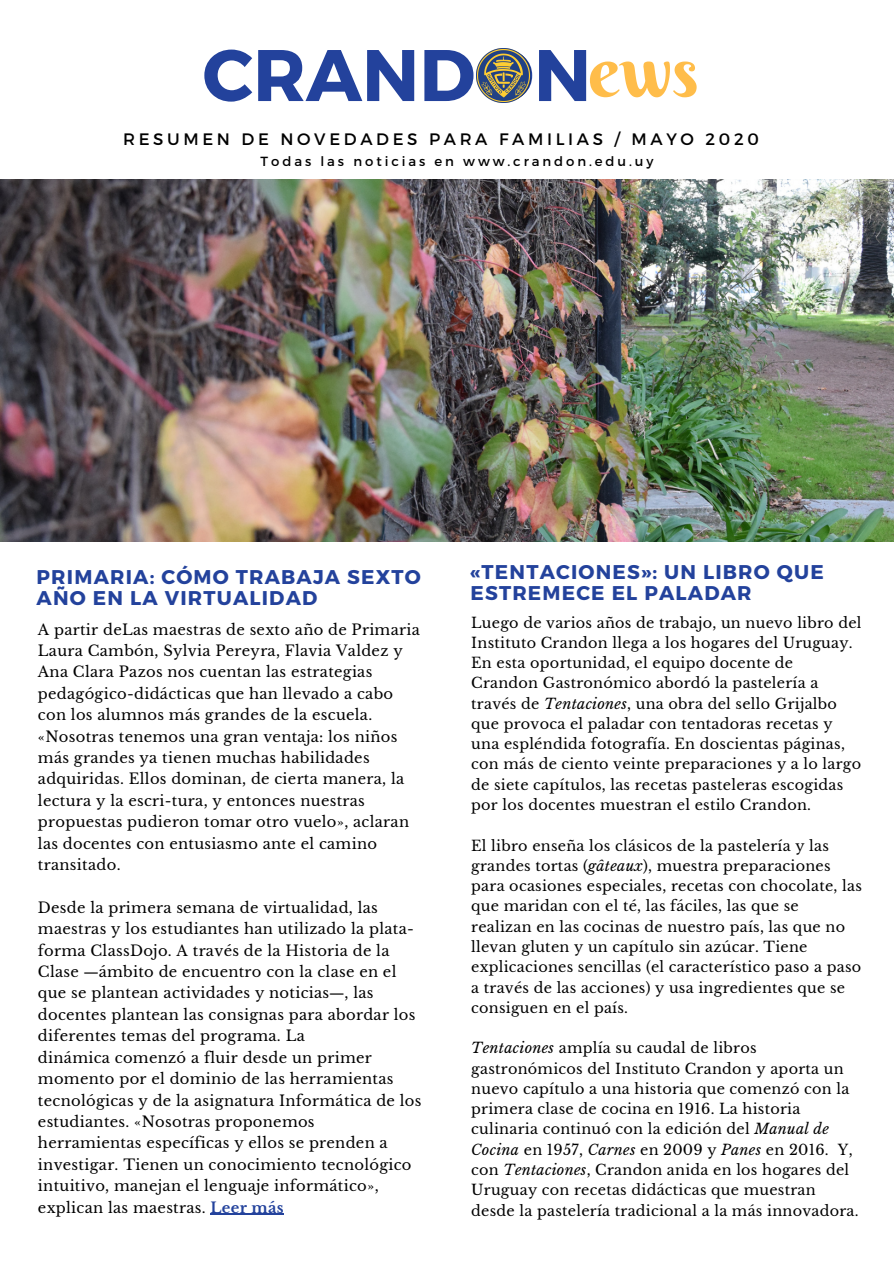
<style>
.page{position:relative;width:894px;height:1264px;background:#fff}
.page>*{position:absolute;margin:0;border:0;box-sizing:border-box;transform-origin:0 0}
.t1{font:700 72.9px "Montserrat";color:#23429c}
.t2{font:69.6px "Berkshire Swash";color:#ffbd4a}
.t3{font:700 19.8px/21.5px "Montserrat";letter-spacing:.06em;color:#23429c}
.t4{font:16.5px "Montserrat";letter-spacing:.22em;color:#000}
.t5{font:14.7px/21.5px "Libre Baskerville";letter-spacing:.02em;color:#000}
.t6{font:14.4px/20.2px "Libre Baskerville";letter-spacing:.02em;color:#000}
.t7{font:13.2px "Montserrat";letter-spacing:.22em;color:#000}
.s1{font-family:"Noto Sans"}
.s2{font-weight:700;color:#23429c}
.s3{font-style:italic}
</style>
<div class="page">
<img style="left:0;top:180px;width:893px;height:361px">
<img style="left:476px;top:48px;width:54px;height:54px">
<hr style="left:210px;top:1213px;width:74px;height:1px;background:#23429c">
<p class="t1" style="left:202px;top:28px;width:390px">CRANDON</p>
<p class="t2" style="left:587px;top:29px;width:112px">ews</p>
<p class="t4" style="left:123px;top:128px;width:637px">RESUMEN DE NOVEDADES PARA FAMILIAS / MAYO 2020</p>
<p class="t7" style="left:260px;top:152px;width:394px">Todas las noticias en www.crandon.edu.uy</p>
<p class="t3" style="left:37px;top:564px;width:385px">PRIMARIA: CÓMO TRABAJA SEXTO<br>AÑO EN LA VIRTUALIDAD</p>
<p class="t5" style="left:38px;top:618px;width:383px">A partir deLas maestras de sexto año de Primaria Laura Cambón, Sylvia Pereyra, Flavia Valdez y Ana Clara Pazos nos cuentan las estrategias pedagógico-didácticas que han llevado a cabo con los alumnos más grandes de la escuela. «Nosotras tenemos una gran ventaja: los niños más grandes ya tienen muchas habilidades adquiridas. Ellos dominan, de cierta manera, la lectura y la escri-tura, y entonces nuestras propuestas pudieron tomar otro vuelo», aclaran las docentes con entusiasmo ante el camino transitado.</p>
<p class="t5" style="left:38px;top:897px;width:385px">Desde la primera semana de virtualidad, las maestras y los estudiantes han utilizado la plata&shy;forma ClassDojo. A través de la Historia de la Clase <span class="s1">―</span>ámbito de encuentro con la clase en el que se plantean actividades y noticias<span class="s1">―</span>, las docentes plantean las consignas para abordar los diferentes temas del programa. La<br>dinámica comenzó a fluir desde un primer momento por el dominio de las herramientas tecnológicas y de la asignatura Informática de los estudiantes. «Nosotras proponemos herramientas específicas y ellos se prenden a investigar. Tienen un conocimiento tecnológico intuitivo, manejan el lenguaje informático», explican las maestras. <span class="s2">Leer más</span></p>
<p class="t3" style="left:470px;top:560px;width:354px">«TENTACIONES»: UN LIBRO QUE<br>ESTREMECE EL PALADAR</p>
<p class="t6" style="left:471px;top:612px;width:392px">Luego de varios años de trabajo, un nuevo libro del Instituto Crandon llega a los hogares del Uruguay.<br>En esta oportunidad, el equipo docente de Crandon Gastronómico abordó la pastelería a través de <span class="s3">Tentaciones</span>, una obra del sello Grijalbo que provoca el paladar con tentadoras recetas y una espléndida fotografía. En doscientas páginas, con más de ciento veinte preparaciones y a lo largo de siete capítulos, las recetas pasteleras escogidas por los docentes muestran el estilo Crandon.</p>
<p class="t6" style="left:471px;top:835px;width:392px">El libro enseña los clásicos de la pastelería y las grandes tortas (<span class="s3">gâteaux</span>), muestra preparaciones para ocasiones especiales, recetas con chocolate, las que maridan con el té, las fáciles, las que se realizan en las cocinas de nuestro país, las que no llevan gluten y un capítulo sin azúcar. Tiene explicaciones sencillas (el característico paso a paso a través de las acciones) y usa ingredientes que se consiguen en el país.</p>
<p class="t6" style="left:471px;top:1038px;width:389px"><span class="s3">Tentaciones</span> amplía su caudal de libros gastronómicos del Instituto Crandon y aporta un nuevo capítulo a una historia que comenzó con la primera clase de cocina en 1916. La historia culinaria continuó con la edición del <span class="s3">Manual de Cocina</span> en 1957, <span class="s3">Carnes</span> en 2009 y <span class="s3">Panes</span> en 2016. Y, con <span class="s3">Tentaciones</span>, Crandon anida en los hogares del Uruguay con recetas didácticas que muestran desde la pastelería tradicional a la más innovadora.</p>
</div>
